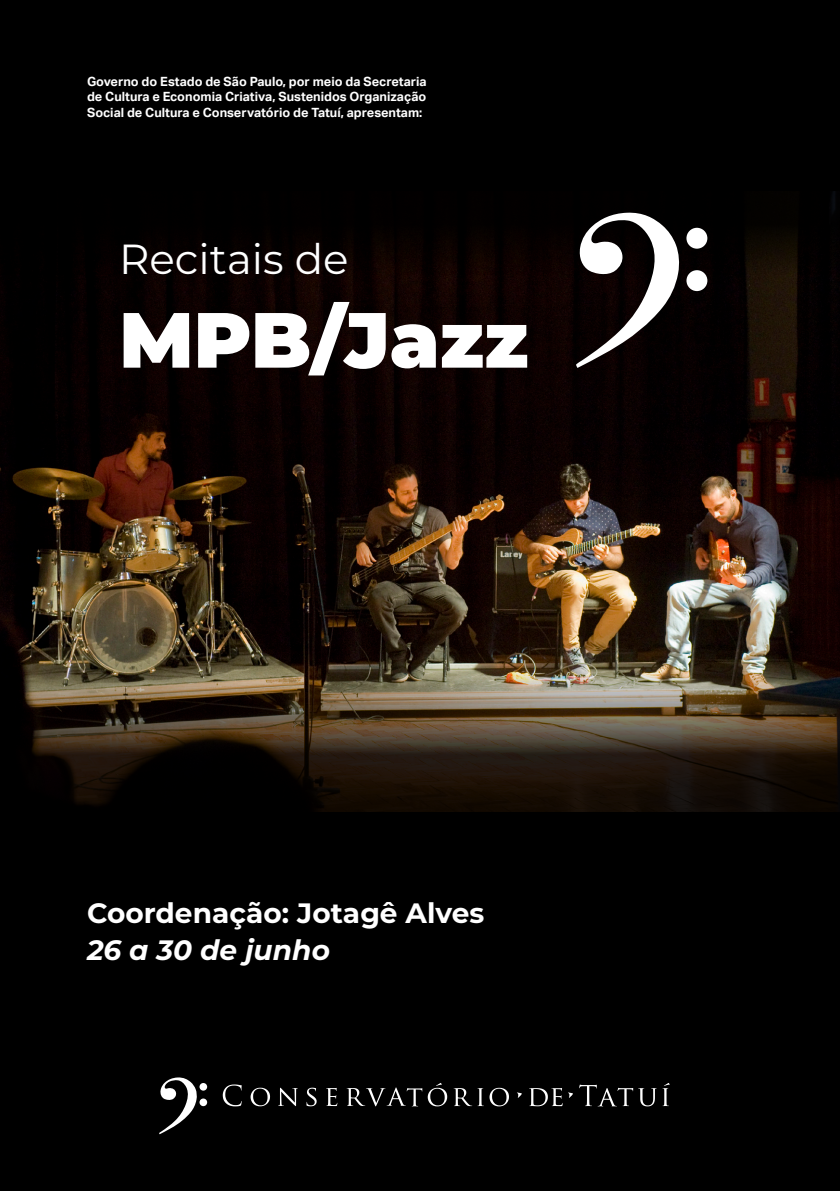
<style>
.page{position:relative;width:840px;height:1191px;background:#fff}
.page>*{position:absolute;margin:0;border:0;box-sizing:border-box;transform-origin:0 0}
.t1{font:900 78px "Montserrat";color:#fff}
.t2{font:42px "Montserrat";color:#fff}
.t3{font:700 28px "Montserrat";color:#fff}
.t4{font:italic 700 28px "Montserrat";color:#fff}
.t5{font:700 12.8px/15.6px "Aktiv Grotesk";color:#fff;text-align:justify}
</style>
<div class="page">
<div style="left:0;top:0;width:839px;height:1191px;background:#000"></div>
<img style="left:0;top:275px;width:839px;height:394px">
<div style="left:0;top:189px;width:839px;height:86px;background:linear-gradient(to bottom,#000,#0a0201)"></div>
<img style="left:20px;top:669px;width:819px;height:143px">
<svg style="left:223px;top:1084px;width:18px;height:22px"></svg>
<svg style="left:250px;top:1087px;width:20px;height:19px"></svg>
<svg style="left:278px;top:1087px;width:20px;height:19px"></svg>
<svg style="left:306px;top:1087px;width:10px;height:19px"></svg>
<svg style="left:326px;top:1087px;width:11px;height:19px"></svg>
<svg style="left:346px;top:1083px;width:101px;height:23px"></svg>
<svg style="left:453px;top:1088px;width:30px;height:18px"></svg>
<svg style="left:489px;top:1087px;width:19px;height:19px"></svg>
<svg style="left:529px;top:1088px;width:43px;height:18px"></svg>
<svg style="left:579px;top:1084px;width:77px;height:22px"></svg>
<svg style="left:662px;top:1083px;width:7px;height:23px"></svg>
<svg style="left:517px;top:1092px;width:4px;height:5px"></svg>
<svg style="left:159px;top:1077px;width:38px;height:57px"></svg>
<div style="left:199px;top:1083px;width:8px;height:7px;background:#fff;border-radius:50%"></div>
<div style="left:199px;top:1098px;width:8px;height:8px;background:#fff;border-radius:50%"></div>
<svg style="left:576px;top:212px;width:103px;height:156px"></svg>
<div style="left:686px;top:228px;width:21px;height:21px;background:#fff;border-radius:50%"></div>
<div style="left:686px;top:270px;width:21px;height:21px;background:#fff;border-radius:50%"></div>
<p class="t5" style="left:87px;top:73px;width:341px">Governo do Estado de São Paulo, por meio da Secretaria de Cultura e Economia Criativa, Sustenidos Organização Social de Cultura e Conservatório de Tatuí, apresentam:</p>
<p class="t2" style="left:119px;top:230px;width:231px">Recitais de</p>
<p class="t1" style="left:119px;top:281px;width:410px">MPB/Jazz</p>
<p class="t3" style="left:87px;top:893px;width:398px">Coordenação: Jotagê Alves</p>
<p class="t4" style="left:87px;top:930px;width:244px">26 a 30 de junho</p>
</div>
